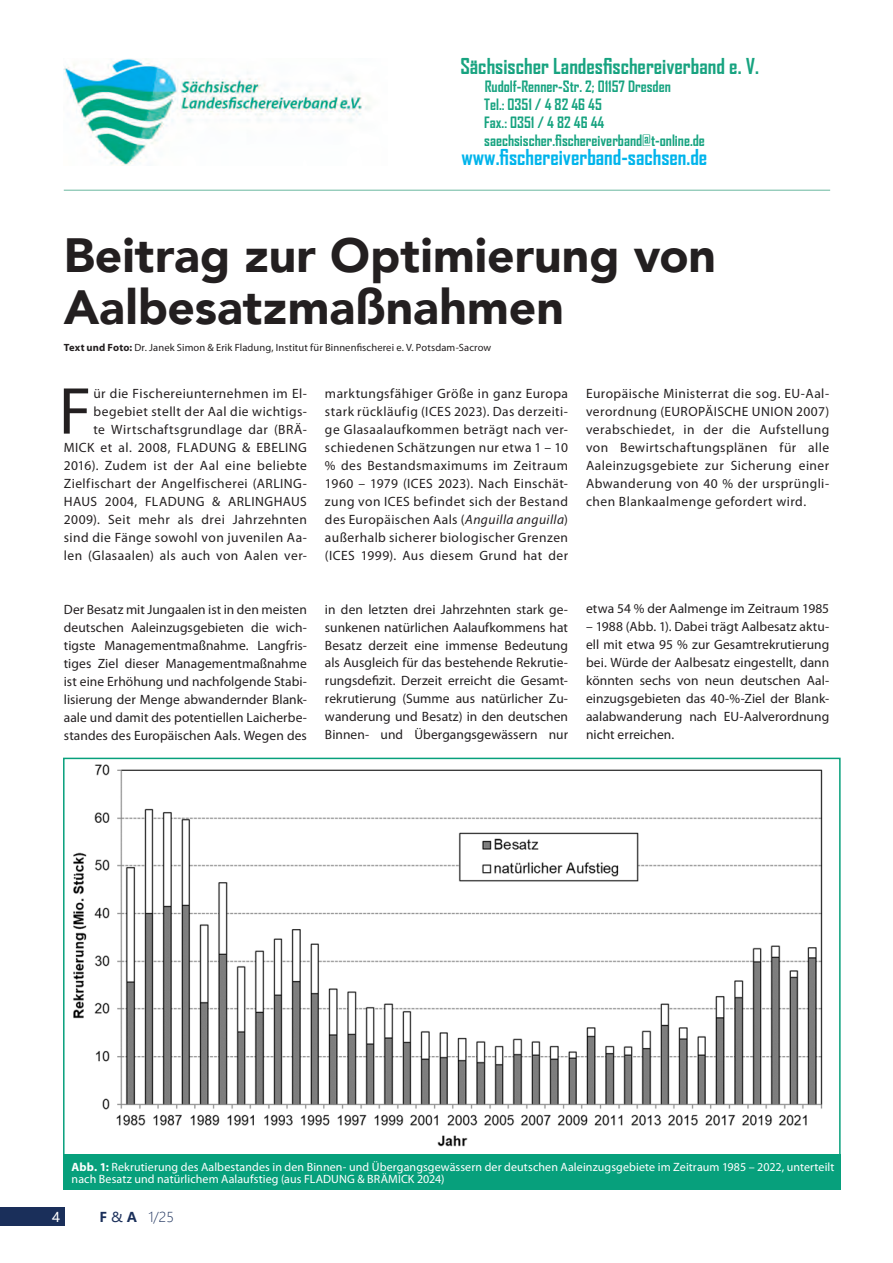
<style>
.page{position:relative;width:893px;height:1263px;background:#fff}
.page>*{position:absolute;margin:0;border:0;box-sizing:border-box;transform-origin:0 0}
.t1{font:66.9px "Myriad Pro";color:#231f20}
.t2{font:900 48px/52.5px "Avenir LT Com";color:#231f20}
.t3{font:700 21px "Agency FB";color:#17a380}
.t4{font:700 21px "Agency FB";color:#00b4eb}
.t5{font:700 15px/18px "Agency FB";color:#17a380}
.t6{font:13.5px/18px "Myriad Pro";letter-spacing:.03em;color:#231f20;text-align:justify}
.t7{font:13.5px "Myriad Pro";letter-spacing:.005em;color:#231f20}
.t8{font:300 13.5px "Microsoft Ya Hei";color:#1a2f5a}
.t9{font:13.5px "Microsoft Ya Hei";color:#fff}
.t10{font:12px/12px "Myriad Pro";letter-spacing:.01em;color:#fff}
.t11{font:10.5px "Myriad Pro";letter-spacing:.01em;color:#231f20}
.s1{font-weight:700}
.s2{font-style:italic}
.s3{font-weight:400}
</style>
<div class="page">
<div style="left:0;top:1208px;width:64px;height:18px;background:#1a2f5a"></div>
<img style="left:64px;top:58px;width:306px;height:107px">
<hr style="left:64px;top:190px;width:766px;height:1px;background:#69b89f">
<img style="left:73px;top:764px;width:750px;height:383px">
<div style="left:63px;top:1155px;width:778px;height:35px;background:#07a07c"></div>
<h3 class="t3" style="left:460px;top:53px;width:300px">Sächsischer Landesfischereiverband e. V.</h3>
<p class="t5" style="left:484px;top:95px;width:222px">Tel.: 0351 / 4 82 46 45<br>Fax.: 0351 / 4 82 46 44 saechsischer.fischereiverband@t-online.de</p>
<p class="t5" style="left:485px;top:77px;width:188px">Rudolf-Renner-Str. 2; 01157 Dresden</p>
<h3 class="t4" style="left:461px;top:144px;width:247px">www.fischereiverband-sachsen.de</h3>
<h2 class="t2" style="left:64px;top:229px;width:654px">Beitrag zur Optimierung von<br>Aalbesatzmaßnahmen</h2>
<p class="t11" style="left:64px;top:341px;width:429px"><span class="s1">Text und Foto:</span> Dr. Janek Simon &amp; Erik Fladung, Institut für Binnenfischerei e. V. Potsdam-Sacrow</p>
<h1 class="t1" style="left:59px;top:370px;width:34px">F</h1>
<p class="t6" style="left:64px;top:384px;width:245px;text-align:right">ür die Fischereiunternehmen im El&shy;begebiet stellt der Aal die wichtigs-<br>te Wirtschaftsgrundlage dar (BRÄ-MICK et al. 2008, FLADUNG &amp; EBELING 2016). Zudem ist der Aal eine beliebte Zielfischart der Angelfischerei (ARLING-HAUS 2004, FLADUNG &amp; ARLINGHAUS 2009). Seit mehr als drei Jahrzehnten sind die Fänge sowohl von juvenilen Aa&shy;len (Glasaalen) als auch von Aalen ver-</p>
<p class="t6" style="left:325px;top:384px;width:245px">marktungsfähiger Größe in ganz Europa stark rückläufig (ICES 2023). Das derzeiti&shy;ge Glasaalaufkommen beträgt nach ver&shy;schiedenen Schätzungen nur etwa 1 – 10 % des Bestandsmaximums im Zeitraum 1960 – 1979 (ICES 2023). Nach Einschät&shy;zung von ICES befindet sich der Bestand des Europäischen Aals (<span class="s2">Anguilla anguilla</span>) außerhalb sicherer biologischer Grenzen (ICES 1999). Aus diesem Grund hat der</p>
<p class="t6" style="left:586px;top:384px;width:245px">Europäische Ministerrat die sog. EU-Aal&shy;verordnung (EUROPÄISCHE UNION 2007) verabschiedet, in der die Aufstellung von Bewirtschaftungsplänen für alle Aaleinzugsgebiete zur Sicherung einer Abwanderung von 40 % der ursprüngli&shy;chen Blankaalmenge gefordert wird.</p>
<p class="t6" style="left:64px;top:600px;width:245px">Der Besatz mit Jungaalen ist in den meisten deutschen Aaleinzugsgebieten die wich&shy;tigste Managementmaßnahme. Langfris&shy;tiges Ziel dieser Managementmaßnahme ist eine Erhöhung und nachfolgende Stabi&shy;lisierung der Menge abwandernder Blank&shy;aale und damit des potentiellen Laicherbe&shy;standes des Europäischen Aals. Wegen des</p>
<p class="t6" style="left:325px;top:600px;width:245px">in den letzten drei Jahrzehnten stark ge&shy;sunkenen natürlichen Aalaufkommens hat Besatz derzeit eine immense Bedeutung als Ausgleich für das bestehende Rekrutie&shy;rungsdefizit. Derzeit erreicht die Gesamt&shy;rekrutierung (Summe aus natürlicher Zu&shy;wanderung und Besatz) in den deutschen Binnen- und Übergangsgewässern nur</p>
<p class="t7" style="left:586px;top:601px;width:245px">etwa 54 % der Aalmenge im Zeitraum 1985</p>
<p class="t6" style="left:586px;top:618px;width:245px">– 1988 (Abb. 1). Dabei trägt Aalbesatz aktu&shy;ell mit etwa 95 % zur Gesamtrekrutierung bei. Würde der Aalbesatz eingestellt, dann könnten sechs von neun deutschen Aal&shy;einzugsgebieten das 40-%-Ziel der Blank&shy;aalabwanderung nach EU-Aalverordnung nicht erreichen.</p>
<p class="t10" style="left:72px;top:1160px;width:764px"><span class="s1">Abb. 1:</span> Rekrutierung des Aalbestandes in den Binnen- und Übergangsgewässern der deutschen Aaleinzugsgebiete im Zeitraum 1985 – 2022, unterteilt nach Besatz und natürlichem Aalaufstieg (aus FLADUNG &amp; BRÄMICK 2024)</p>
<p class="t9" style="left:52px;top:1208px;width:9px">4</p>
<p class="t8" style="left:100px;top:1208px;width:76px"><span class="s1">F</span> <span class="s3">&amp;</span> <span class="s1">A</span> 1/25</p>
</div>
